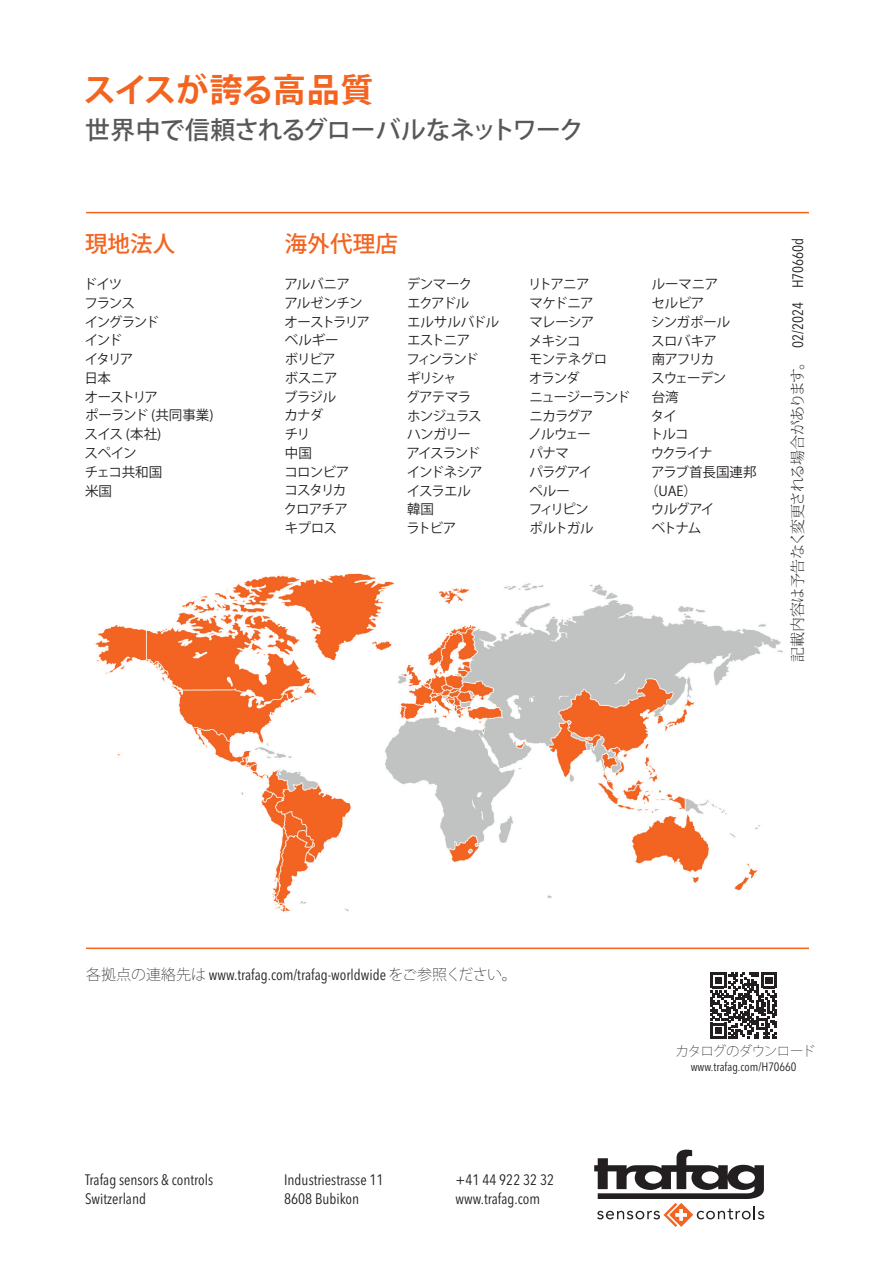
<style>
.page{position:relative;width:893px;height:1263px;background:#fff}
.page>*{position:absolute;margin:0;border:0;box-sizing:border-box;transform-origin:0 0}
.t1{font:700 33px "Koz Go Pro";letter-spacing:-.025em;color:#f36421}
.t2{font:500 24.75px "Koz Go Pro";letter-spacing:-.025em;color:#57585a}
.t3{font:500 22.5px "Koz Go Pro";letter-spacing:.005em;color:#f36421}
.t4{font:condensed 15px/18.8px "Avenir Next LT Pro";color:#231f20}
.t5{font:200 15px "Koz Min Pro";letter-spacing:-.04em;color:#231f20}
.t6{font:13.5px/18.8px "Koz Go Pro";letter-spacing:-.06em;color:#231f20}
.t7{font:13.5px/18.8px "Koz Go Pro";letter-spacing:-.08em;color:#231f20}
.t8{font:200 13.5px "Koz Go Pro";letter-spacing:-.06em;color:#231f20}
.t9{font:13.5px "Koz Go Pro";color:#231f20}
.t10{font:condensed 12px "Avenir Next LT Pro";color:#231f20}
.s1{font-family:"Avenir Next LT Pro";font-weight:400;font-stretch:condensed}
.s2{font-family:"Koz Go Pro";font-weight:200;font-stretch:normal}
</style>
<div class="page">
<svg style="left:594px;top:1149px;width:170px;height:78px"></svg>
<img style="left:95px;top:573px;width:688px;height:339px">
<hr style="left:86px;top:212px;width:723px;height:1px;background:#f36421">
<hr style="left:86px;top:947px;width:723px;height:2px;background:#f36421">
<svg style="left:710px;top:972px;width:67px;height:67px"></svg>
<h1 class="t1" style="left:83px;top:68px;width:292px">スイスが誇る高品質</h1>
<h2 class="t2" style="left:85px;top:114px;width:500px">世界中で信頼されるグローバルなネットワーク</h2>
<h3 class="t3" style="left:85px;top:229px;width:92px">現地法人</h3>
<h3 class="t3" style="left:285px;top:229px;width:114px">海外代理店</h3>
<p class="t7" style="left:83px;top:275px;width:132px">ドイツ<br>フランス<br>イングランド<br>インド<br>イタリア<br>日本<br>オーストリア<br>ポーランド (共同事業)スイス (本社)<br>スペイン<br>チェコ共和国<br>米国</p>
<p class="t6" style="left:406px;top:275px;width:95px">デンマーク<br>エクアドル<br>エルサルバドルエストニア<br>フィンランド<br>ギリシャ<br>グアテマラ<br>ホンジュラス<br>ハンガリー<br>アイスランド<br>インドネシア<br>イスラエル<br>韓国<br>ラトビア</p>
<p class="t6" style="left:528px;top:275px;width:103px">リトアニア<br>マケドニア<br>マレーシア<br>メキシコ<br>モンテネグロ<br>オランダ<br>ニュージーランドニカラグア<br>ノルウェー<br>パナマ<br>パラグアイ<br>ペルー<br>フィリピン<br>ポルトガル</p>
<p class="t6" style="left:652px;top:275px;width:68px">ルーマニア</p>
<p class="t6" style="left:284px;top:275px;width:88px">アルバニア<br>アルゼンチンオーストラリアベルギー<br>ボリビア<br>ボスニア<br>ブラジル<br>カナダ<br>チリ<br>中国<br>コロンビア<br>コスタリカ<br>クロアチア<br>キプロス</p>
<p class="t6" style="left:651px;top:294px;width:54px">セルビア</p>
<p class="t6" style="left:651px;top:313px;width:81px">シンガポール</p>
<p class="t6" style="left:651px;top:332px;width:67px">スロバキア</p>
<p class="t6" style="left:652px;top:350px;width:64px">南アフリカ</p>
<p class="t6" style="left:651px;top:369px;width:77px">スウェーデン</p>
<p class="t6" style="left:652px;top:388px;width:28px">台湾</p>
<p class="t6" style="left:651px;top:407px;width:27px">タイ</p>
<p class="t6" style="left:650px;top:425px;width:41px">トルコ</p>
<p class="t6" style="left:651px;top:444px;width:63px">ウクライナ</p>
<p class="t9" style="left:651px;top:463px;width:107px">アラブ首長国連邦</p>
<p class="t6" style="left:645px;top:482px;width:53px">（UAE）</p>
<p class="t6" style="left:651px;top:500px;width:65px">ウルグアイ</p>
<p class="t6" style="left:652px;top:519px;width:51px">ベトナム</p>
<p class="t5" style="left:787px;top:661px;width:425px;rotate:-90deg">記載内容は予告なく変更される場合があります。 <span class="s1">02/2024 H70660d</span></p>
<p class="t4" style="left:86px;top:966px;width:432px"><span class="s2">各拠点の連絡先は</span> www.trafag.com/trafag-worldwide <span class="s2">をご参照ください。</span></p>
<p class="t8" style="left:675px;top:1042px;width:141px">カタログのダウンロード</p>
<p class="t4" style="left:85px;top:1170px;width:130px">Trafag sensors &amp; controls<br>Switzerland</p>
<p class="t4" style="left:284px;top:1170px;width:101px">Industriestrasse 11<br>8608 Bubikon</p>
<p class="t4" style="left:455px;top:1170px;width:100px">+41 44 922 32 32 www.trafag.com</p>
<p class="t10" style="left:691px;top:1060px;width:107px">www.trafag.com/H70660</p>
</div>
